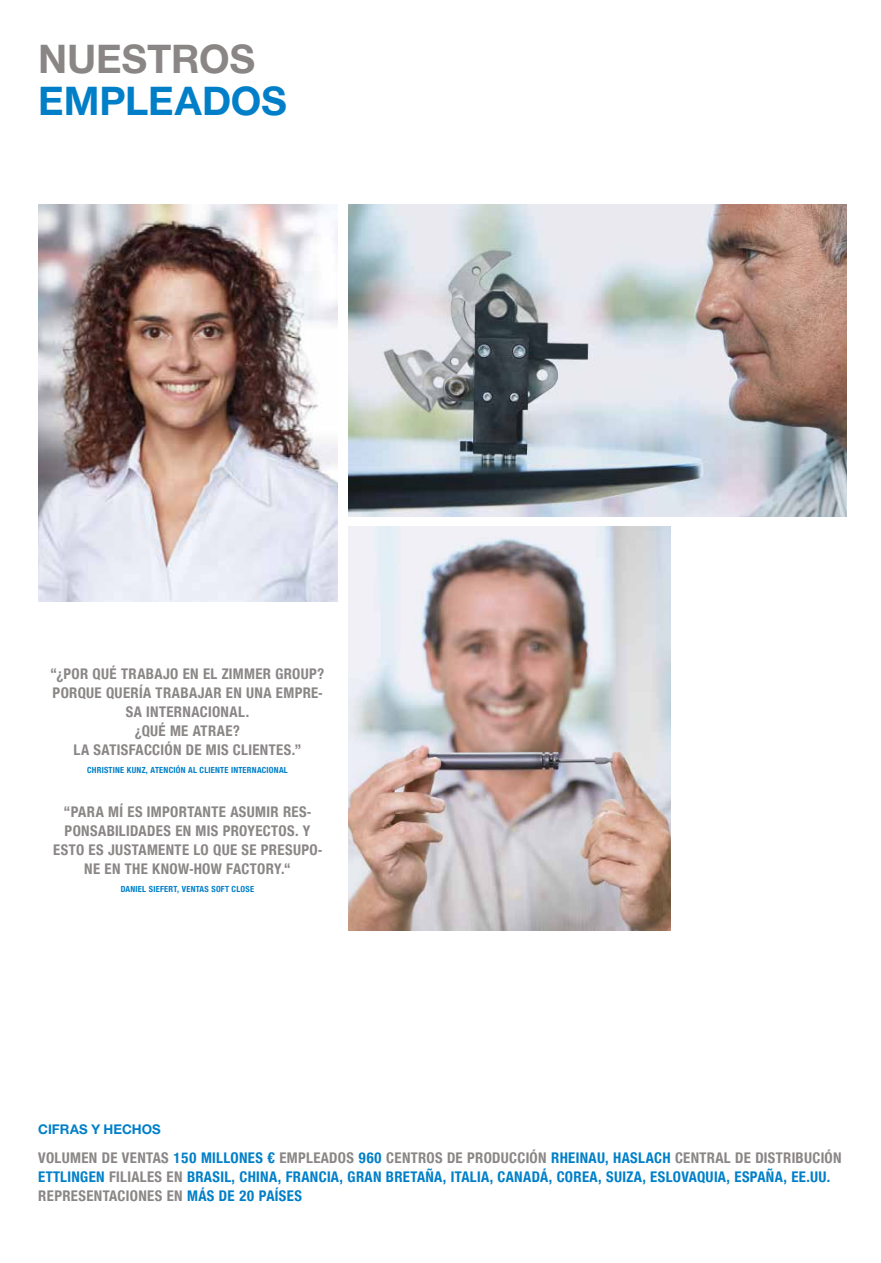
<style>
.page{position:relative;width:881px;height:1263px;background:#fff}
.page>*{position:absolute;margin:0;border:0;box-sizing:border-box;transform-origin:0 0}
.t1{font:700 42px "Zimmer Group Sans";color:#007fc8}
.t2{font:700 42px "Zimmer Group Sans";color:#8a8686}
.t3{font:700 15.75px/19.2px "Zimmer Group Sans Cond";letter-spacing:.02em;color:#8a8686;text-align:center}
.t4{font:700 15.75px/19.2px "Zimmer Group Sans Cond";letter-spacing:.02em;color:#007fc8}
.t5{font:700 14.25px "Zimmer Group Sans";color:#007fc8}
.t6{font:700 9px "Zimmer Group Sans Cond";letter-spacing:.025em;color:#007fc8}
.s1{color:#8a8686}
</style>
<div class="page">
<img style="left:349px;top:204px;width:497px;height:312px">
<img style="left:349px;top:527px;width:320px;height:403px">
<img style="left:38px;top:204px;width:299px;height:398px">
<h1 class="t2" style="left:38px;top:31px;width:219px">NUESTROS</h1>
<h1 class="t1" style="left:38px;top:73px;width:250px">EMPLEADOS</h1>
<p class="t3" style="left:51px;top:663px;width:275px">“¿POR QUÉ TRABAJO EN EL ZIMMER GROUP?<br>PORQUE QUERÍA TRABAJAR EN UNA EMPRE-<br>SA INTERNACIONAL.<br>¿QUÉ ME ATRAE?<br>LA SATISFACCIÓN DE MIS CLIENTES.”</p>
<p class="t6" style="left:87px;top:764px;width:202px">CHRISTINE KUNZ, ATENCIÓN AL CLIENTE INTERNACIONAL</p>
<p class="t3" style="left:53px;top:801px;width:270px">“PARA MÍ ES IMPORTANTE ASUMIR RES-PONSABILIDADES EN MIS PROYECTOS. Y ESTO ES JUSTAMENTE LO QUE SE PRESUPO-NE EN THE KNOW-HOW FACTORY.“</p>
<p class="t6" style="left:121px;top:883px;width:135px">DANIEL SIEFERT, VENTAS SOFT CLOSE</p>
<p class="t5" style="left:38px;top:1120px;width:124px">CIFRAS Y HECHOS</p>
<p class="t4" style="left:38px;top:1148px;width:804px"><span class="s1">VOLUMEN DE VENTAS</span> 150 MILLONES € <span class="s1">EMPLEADOS</span> 960 <span class="s1">CENTROS DE PRODUCCIÓN</span> RHEINAU, HASLACH <span class="s1">CENTRAL DE DISTRIBUCIÓN<br></span>ETTLINGEN <span class="s1">FILIALES EN</span> BRASIL, CHINA, FRANCIA, GRAN BRETAÑA, ITALIA, CANADÁ, COREA, SUIZA, ESLOVAQUIA, ESPAÑA, EE.UU.<br><span class="s1">REPRESENTACIONES EN</span> MÁS DE 20 PAÍSES</p>
</div>
